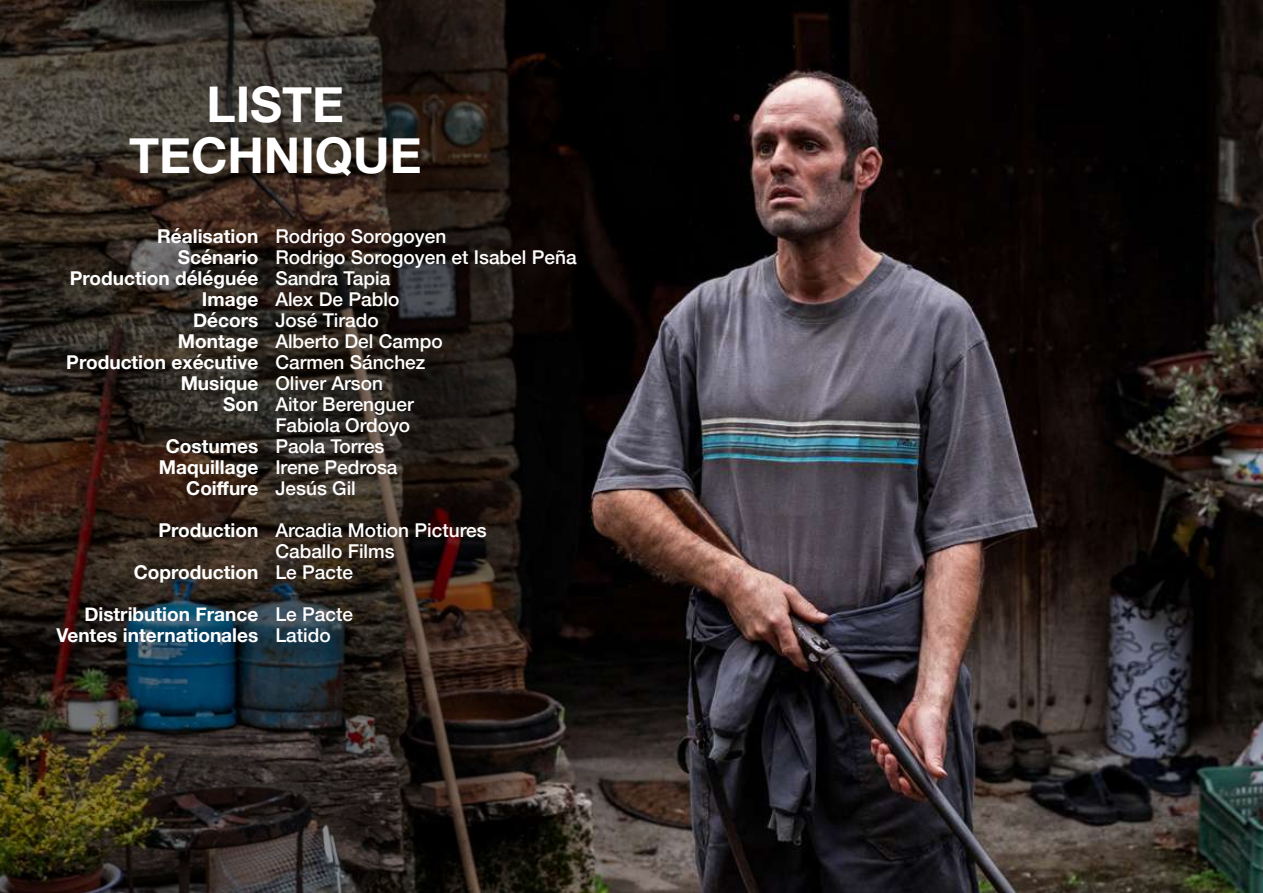
<style>
.page{position:relative;width:1263px;height:893px;background:#fff}
.page>*{position:absolute;margin:0;border:0;box-sizing:border-box;transform-origin:0 0}
.t1{font:700 49.2px/50.4px "Helvetica Neue";color:#fff;text-align:center}
.t2{font:500 19.05px/21px "Helvetica Neue";color:#fff}
.t3{font:700 19.05px/21px "Helvetica Neue";color:#fff;text-align:right}
</style>
<div class="page">
<img style="left:812px;top:0;width:451px;height:893px">
<img style="left:0;top:0;width:812px;height:893px">
<h1 class="t1" style="left:129px;top:81px;width:294px">LISTE<br>TECHNIQUE</h1>
<p class="t3" style="left:66px;top:226px;width:194px">Réalisation<br>Scénario<br>Production déléguée<br>Image<br>Décors<br>Montage<br>Production exécutive<br>Musique<br>Son</p>
<p class="t3" style="left:159px;top:436px;width:101px">Costumes<br>Maquillage<br>Coiffure</p>
<p class="t3" style="left:158px;top:520px;width:101px">Production</p>
<p class="t3" style="left:134px;top:562px;width:126px">Coproduction</p>
<p class="t3" style="left:56px;top:604px;width:203px">Distribution France<br>Ventes internationales</p>
<p class="t2" style="left:275px;top:224px;width:303px">Rodrigo Sorogoyen<br>Rodrigo Sorogoyen et Isabel Peña<br>Sandra Tapia<br>Alex De Pablo<br>José Tirado<br>Alberto Del Campo<br>Carmen Sánchez<br>Oliver Arson<br>Aitor Berenguer<br>Fabiola Ordoyo<br>Paola Torres<br>Irene Pedrosa<br>Jesús Gil</p>
<p class="t2" style="left:275px;top:518px;width:213px">Arcadia Motion Pictures<br>Caballo Films<br>Le Pacte</p>
<p class="t2" style="left:275px;top:602px;width:79px">Le Pacte<br>Latido</p>
</div>
